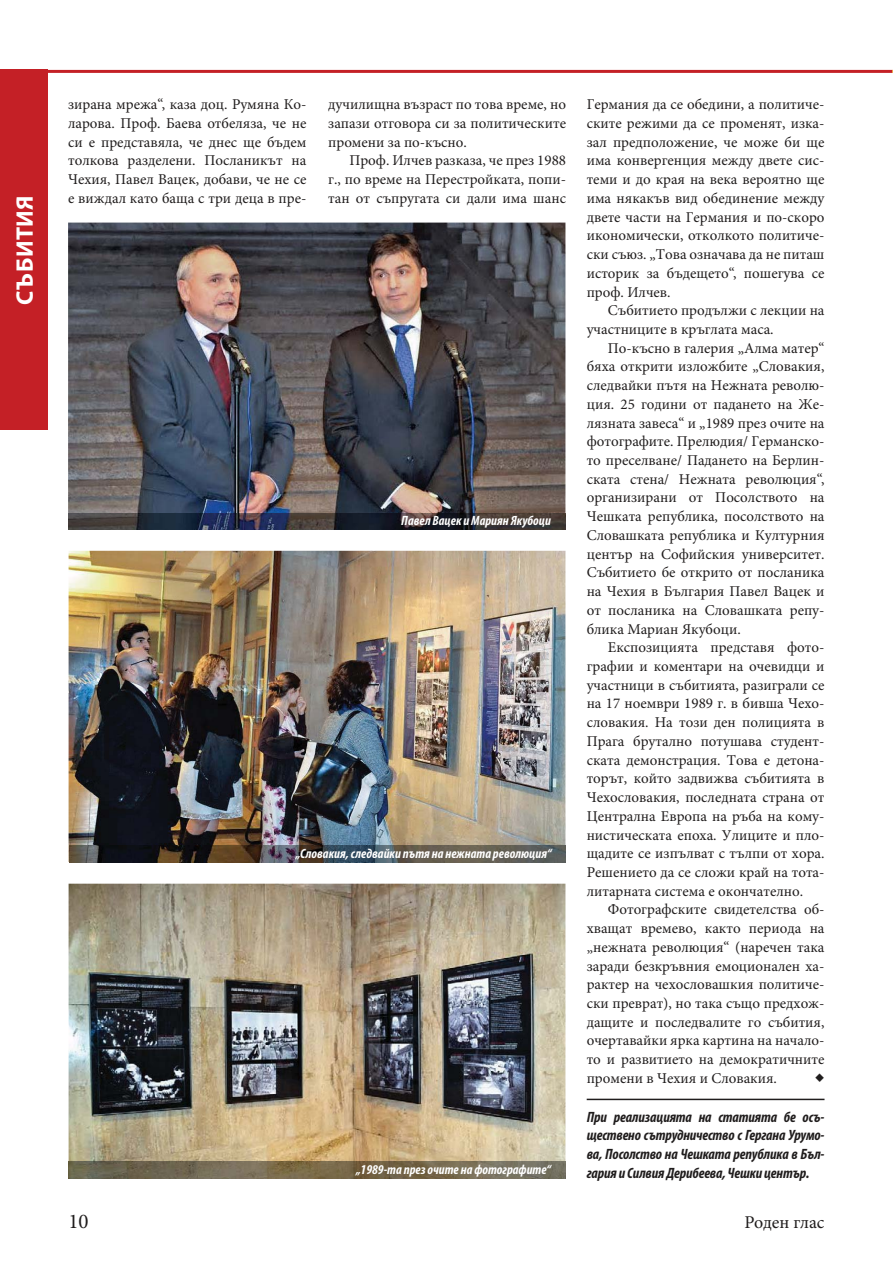
<style>
.page{position:relative;width:893px;height:1263px;background:#fff}
.page>*{position:absolute;margin:0;border:0;box-sizing:border-box;transform-origin:0 0}
.t1{font:700 24px "Myriad Pro";letter-spacing:.02em;color:#fff}
.t2{font:21px "Minion Pro";color:#201d1d}
.t3{font:18px "Minion Pro";letter-spacing:-.005em;color:#201d1d}
.t4{font:15px/18.8px "Minion Pro";color:#201d1d;text-align:justify}
.t5{font:italic 700 condensed 15px/18.8px "Myriad Pro";letter-spacing:-.01em;color:#201d1d;text-align:justify}
.t6{font:italic 700 condensed 13.5px "Myriad Pro";color:#fff}
</style>
<div class="page">
<img style="left:68px;top:223px;width:497px;height:307px">
<img style="left:69px;top:551px;width:496px;height:295px">
<img style="left:69px;top:513px;width:496px;height:17px">
<hr style="left:0;top:70px;width:892px;height:3px;background:#c42026">
<div style="left:0;top:70px;width:47px;height:360px;background:#c42026"></div>
<img style="left:69px;top:884px;width:496px;height:278px">
<hr style="left:587px;top:1099px;width:237px;height:1px;background:#201d1d">
<img style="left:69px;top:846px;width:496px;height:16px">
<img style="left:69px;top:1162px;width:496px;height:16px">
<h1 class="t1" style="left:11px;top:305px;width:111px;rotate:-90deg">СЪБИТИЯ</h1>
<p class="t4" style="left:68px;top:95px;width:240px">зирана мрежа“, каза доц. Румяна Ко&shy;ларова. Проф. Баева отбеляза, че не си е представяла, че днес ще бъдем толкова разделени. Посланикът на Чехия, Павел Вацек, добави, че не се е виждал като баща с три деца в пре-</p>
<p class="t4" style="left:328px;top:95px;width:239px">дучилищна възраст по това време, но запази отговора си за политическите промени за по-късно.</p>
<p class="t4" style="left:328px;top:151px;width:239px;text-indent:21px">Проф. Илчев разказа, че през 1988 г., по време на Перестройката, попи&shy;тан от съпругата си дали има шанс</p>
<p class="t6" style="left:401px;top:513px;width:151px">Павел Вацек и Мариян Якубоци</p>
<p class="t6" style="left:296px;top:845px;width:257px">„Словакия, следвайки пътя на нежната революция“</p>
<p class="t6" style="left:356px;top:1161px;width:196px">„1989-та през очите на фотографите“</p>
<p class="t4" style="left:587px;top:95px;width:239px">Германия да се обедини, а политиче&shy;ските режими да се променят, изка&shy;зал предположение, че може би ще има конвергенция между двете сис&shy;теми и до края на века вероятно ще има някакъв вид обединение между двете части на Германия и по-скоро икономически, отколкото политиче&shy;ски съюз. „Това означава да не питаш историк за бъдещето“, пошегува се проф. Илчев.</p>
<p class="t4" style="left:587px;top:301px;width:239px;text-indent:21px">Събитието продължи с лекции на участниците в кръглата маса.</p>
<p class="t4" style="left:587px;top:338px;width:239px;text-indent:21px">По-късно в галерия „Алма матер“ бяха открити изложбите „Словакия, следвайки пътя на Нежната револю&shy;ция. 25 години от падането на Же&shy;лязната завеса“ и „1989 през очите на фотографите. Прелюдия/ Германско&shy;то преселване/ Падането на Берлин&shy;ската стена/ Нежната революция“, организирани от Посолството на Чешката република, посолството на Словашката република и Културния център на Софийския университет.<br>Събитието бе открито от посланика на Чехия в България Павел Вацек и от посланика на Словашката репу&shy;блика Мариан Якубоци.</p>
<p class="t4" style="left:587px;top:638px;width:239px;text-indent:21px">Експозицията представя фото&shy;графии и коментари на очевидци и участници в събитията, разиграли се на 17 ноември 1989 г. в бивша Чехо&shy;словакия. На този ден полицията в Прага брутално потушава студент&shy;ската демонстрация. Това е детона&shy;торът, който задвижва събитията в Чехословакия, последната страна от Централна Европа на ръба на кому&shy;нистическата епоха. Улиците и пло&shy;щадите се изпълват с тълпи от хора.<br>Решението да се сложи край на тота&shy;литарната система е окончателно.</p>
<p class="t4" style="left:587px;top:900px;width:239px;text-indent:21px">Фотографските свидетелства об&shy;хващат времево, както периода на „нежната революция“ (наречен така заради безкръвния емоционален ха&shy;рактер на чехословашкия политиче&shy;ски преврат), но така също предхож&shy;дащите и последвалите го събития, очертавайки ярка картина на начало&shy;то и развитието на демократичните промени в Чехия и Словакия.</p>
<h2 class="t2" style="left:815px;top:1063px;width:11px">◆</h2>
<p class="t5" style="left:587px;top:1107px;width:239px">При реализацията на статията бе осъ&shy;ществено сътрудничество с Гергана Урумо&shy;ва, Посолство на Чешката република в Бъл&shy;гария и Силвия Дерибеева, Чешки център.</p>
<h2 class="t2" style="left:69px;top:1209px;width:22px">10</h2>
<p class="t3" style="left:744px;top:1211px;width:81px">Роден глас</p>
</div>
